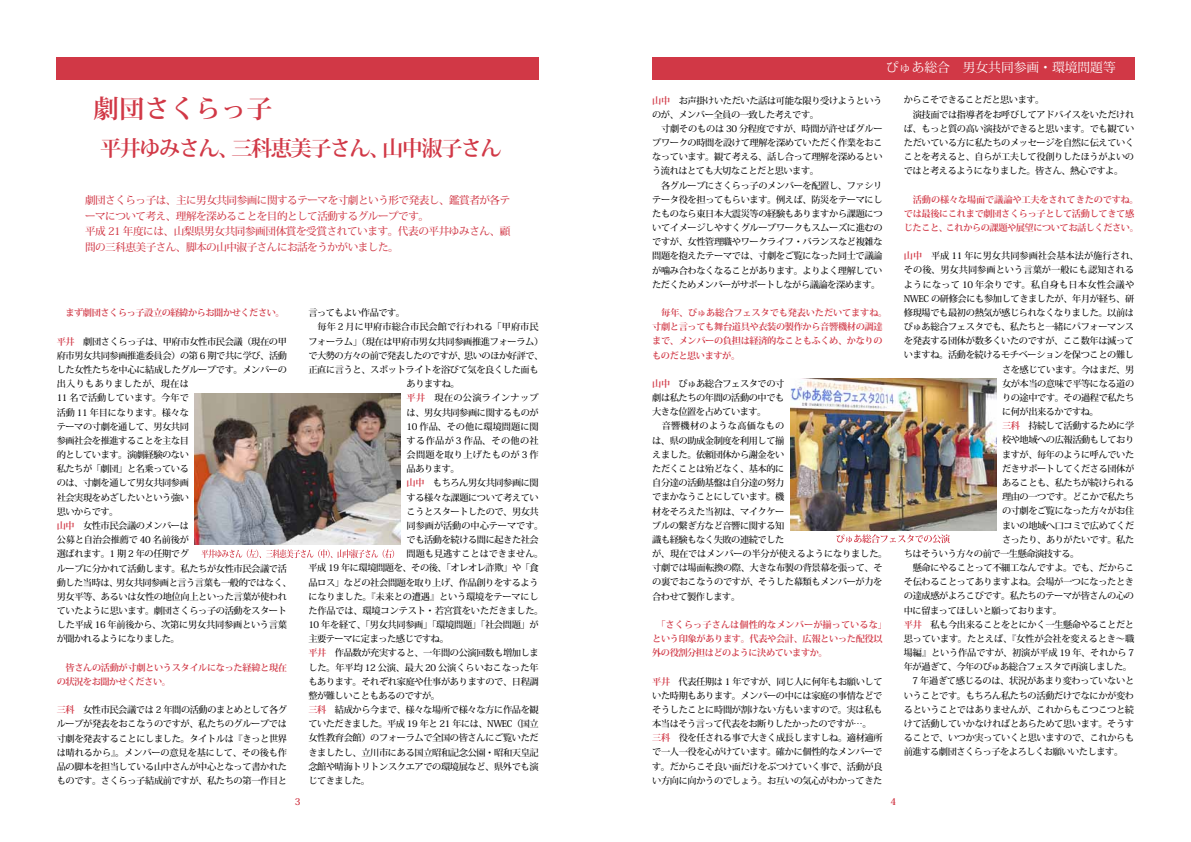
<style>
.page{position:relative;width:1191px;height:842px;background:#fff}
.page>*{position:absolute;margin:0;border:0;box-sizing:border-box;transform-origin:0 0}
.t1{font:700 25.5px "Koz Min Pro";color:#d13846}
.t2{font:700 21.3px "Koz Min Pro";letter-spacing:-.075em;color:#d13846}
.t3{font:12.8px "Koz Min Pro";color:#fff}
.t4{font:500 10.6px/15.6px "Koz Min Pro";letter-spacing:-.05em;color:#d13846}
.t5{font:500 9.2px/14.2px "Koz Min Pro";letter-spacing:-.04em;color:#000}
.t6{font:700 9.2px/14.2px "Koz Min Pro";letter-spacing:-.04em;color:#d13846}
.t7{font:500 9.2px "Koz Min Pro";letter-spacing:-.015em;color:#000}
.t8{font:500 9.2px "Koz Min Pro";color:#000}
.t9{font:500 9.2px "Koz Min Pro";letter-spacing:-.01em;color:#000}
.t10{font:500 9.2px "Koz Min Pro";letter-spacing:-.005em;color:#000}
.t11{font:500 9.2px "Koz Min Pro";letter-spacing:.02em;color:#000}
.t12{font:500 9.2px "Koz Min Pro";letter-spacing:.03em;color:#000}
.t13{font:500 9.2px "Koz Min Pro";letter-spacing:.035em;color:#000}
.t14{font:500 9.2px "Koz Min Pro";letter-spacing:.025em;color:#000}
.s1{font-weight:700;color:#d13846}
</style>
<div class="page">
<div style="left:57px;top:57px;width:482px;height:22px;background:#d13846"></div>
<div style="left:652px;top:57px;width:482px;height:22px;background:#d13846"></div>
<img style="left:195px;top:393px;width:206px;height:151px">
<img style="left:790px;top:378px;width:206px;height:152px">
<svg style="left:201px;top:549px;width:193px;height:9px"></svg>
<svg style="left:836px;top:534px;width:114px;height:9px"></svg>
<h1 class="t1" style="left:94px;top:90px;width:180px">劇団さくらっ子</h1>
<h2 class="t2" style="left:100px;top:132px;width:403px">平井ゆみさん、三科恵美子さん、山中淑子さん</h2>
<p class="t4" style="left:85px;top:192px;width:427px">劇団さくらっ子は、主に男女共同参画に関するテーマを寸劇という形で発表し、鑑賞者が各テーマについて考え、理解を深めることを目的として活動するグループです。<br>平成 21 年度には、山梨県男女共同参画団体賞を受賞されています。代表の平井ゆみさん、顧問の三科恵美子さん、脚本の山中淑子さんにお話をうかがいました。</p>
<p class="t6" style="left:57px;top:305px;width:230px">　まず劇団さくらっ子設立の経緯からお聞かせください。</p>
<p class="t5" style="left:57px;top:334px;width:236px"><span class="s1">平井</span>　劇団さくらっ子は、甲府市女性市民会議（現在の甲府市男女共同参画推進委員会）の第 6 期で共に学び、活動した女性たちを中心に結成したグループです。メンバーの出入りもありましたが、現在は<br>11 名で活動しています。今年で<br>活動 11 年目になります。様々な<br>テーマの寸劇を通して、男女共同<br>参画社会を推進することを主な目<br>的としています。演劇経験のない<br>私たちが「劇団」と名乗っている<br>のは、寸劇を通して男女共同参画<br>社会実現をめざしたいという強い<br>思いからです。<br><span class="s1">山中</span>　女性市民会議のメンバーは<br>公募と自治会推薦で 40 名前後が<br>選ばれます。1 期 2 年の任期でグ<br>ループに分かれて活動します。私たちが女性市民会議で活動した当時は、男女共同参画と言う言葉も一般的ではなく、男女平等、あるいは女性の地位向上といった言葉が使われていたように思います。劇団さくらっ子の活動をスタートした平成 16 年前後から、次第に男女共同参画という言葉が聞かれるようになりました。</p>
<p class="t6" style="left:57px;top:660px;width:232px">　皆さんの活動が寸劇というスタイルになった経緯と現在の状況をお聞かせください。</p>
<p class="t5" style="left:57px;top:702px;width:232px;text-align:justify"><span class="s1">三科</span>　女性市民会議では 2 年間の活動のまとめとして各グループが発表をおこなうのですが、私たちのグループでは寸劇を発表することにしました。タイトルは『きっと世界は晴れるから』。メンバーの意見を基にして、その後も作品の脚本を担当している山中さんが中心となって書かれたものです。さくらっ子結成前ですが、私たちの第一作目と</p>
<p class="t5" style="left:308px;top:305px;width:98px">言ってもよい作品です。</p>
<p class="t8" style="left:308px;top:320px;width:232px">　毎年 2 月に甲府市総合市民会館で行われる「甲府市民</p>
<p class="t5" style="left:308px;top:334px;width:236px">フォーラム」（現在は甲府市男女共同参画推進フォーラム）</p>
<p class="t5" style="left:308px;top:348px;width:236px">で大勢の方々の前で発表したのですが、思いのほか好評で、</p>
<p class="t5" style="left:308px;top:362px;width:232px">正直に言うと、スポットライトを浴びて気を良くした面も</p>
<p class="t5" style="left:406px;top:376px;width:54px">ありますね。</p>
<p class="t12" style="left:406px;top:391px;width:134px"><span class="s1">平井</span>　現在の公演ラインナップ</p>
<p class="t5" style="left:406px;top:405px;width:134px">は、男女共同参画に関するものが</p>
<p class="t8" style="left:406px;top:420px;width:134px">10 作品、その他に環境問題に関</p>
<p class="t13" style="left:406px;top:434px;width:134px">する作品が 3 作品、その他の社</p>
<p class="t14" style="left:406px;top:448px;width:134px">会問題を取り上げたものが 3 作</p>
<p class="t5" style="left:406px;top:461px;width:54px">品あります。</p>
<p class="t5" style="left:406px;top:475px;width:134px"><span class="s1">山中</span>　もちろん男女共同参画に関</p>
<p class="t5" style="left:406px;top:490px;width:134px">する様々な課題について考えてい</p>
<p class="t5" style="left:406px;top:504px;width:134px">こうとスタートしたので、男女共</p>
<p class="t9" style="left:406px;top:519px;width:138px">同参画が活動の中心テーマです。</p>
<p class="t5" style="left:406px;top:532px;width:134px">でも活動を続ける間に起きた社会</p>
<p class="t9" style="left:406px;top:547px;width:138px">問題も見逃すことはできません。</p>
<p class="t5" style="left:308px;top:560px;width:232px">平成 19 年に環境問題を、その後、「オレオレ詐欺」や「食</p>
<p class="t5" style="left:308px;top:575px;width:232px">品ロス」などの社会問題を取り上げ、作品創りをするよう</p>
<p class="t7" style="left:308px;top:590px;width:232px">になりました。『未来との遭遇』という環境をテーマにし</p>
<p class="t7" style="left:308px;top:604px;width:236px">た作品では、環境コンテスト・若宮賞をいただきました。</p>
<p class="t5" style="left:308px;top:617px;width:232px">10 年を経て、「男女共同参画」「環境問題」「社会問題」が</p>
<p class="t5" style="left:308px;top:631px;width:142px">主要テーマに定まった感じですね。</p>
<p class="t5" style="left:308px;top:645px;width:232px"><span class="s1">平井</span>　作品数が充実すると、一年間の公演回数も増加しま</p>
<p class="t10" style="left:308px;top:661px;width:232px">した。年平均 12 公演、最大 20 公演くらいおこなった年</p>
<p class="t5" style="left:308px;top:674px;width:232px">もあります。それぞれ家庭や仕事がありますので、日程調</p>
<p class="t5" style="left:308px;top:688px;width:133px">整が難しいこともあるのですが。</p>
<p class="t5" style="left:308px;top:702px;width:232px"><span class="s1">三科</span>　結成から今まで、様々な場所で様々な方に作品を観</p>
<p class="t5" style="left:308px;top:716px;width:232px">ていただきました。平成 19 年と 21 年には、NWEC（国立</p>
<p class="t5" style="left:308px;top:731px;width:232px">女性教育会館）のフォーラムで全国の皆さんにご覧いただ</p>
<p class="t5" style="left:308px;top:745px;width:232px">きましたし、立川市にある国立昭和記念公園・昭和天皇記</p>
<p class="t5" style="left:308px;top:759px;width:232px">念館や晴海トリトンスクエアでの環境展など、県外でも演</p>
<p class="t5" style="left:308px;top:773px;width:63px">じてきました。</p>
<h3 class="t3" style="left:886px;top:59px;width:231px">ぴゅあ総合　男女共同参画・環境問題等</h3>
<p class="t5" style="left:652px;top:93px;width:232px"><span class="s1">山中</span>　お声掛けいただいた話は可能な限り受けようというのが、メンバー全員の一致した考えです。<br>　寸劇そのものは 30 分程度ですが、時間が許せばグループワークの時間を設けて理解を深めていただく作業をおこなっています。観て考える、話し合って理解を深めるという流れはとても大切なことだと思います。<br>　各グループにさくらっ子のメンバーを配置し、ファシリテータ役を担ってもらいます。例えば、防災をテーマにしたものなら東日本大震災等の経験もありますから課題についてイメージしやすくグループワークもスムーズに進むのですが、女性管理職やワークライフ・バランスなど複雑な問題を抱えたテーマでは、寸劇をご覧になった同士で議論が噛み合わなくなることがあります。よりよく理解していただくためメンバーがサポートしながら議論を深めます。</p>
<p class="t6" style="left:652px;top:305px;width:237px">　毎年、ぴゅあ総合フェスタでも発表いただいてますね。寸劇と言っても舞台道具や衣装の製作から音響機材の調達まで、メンバーの負担は経済的なこともふくめ、かなりのものだと思いますが。</p>
<p class="t5" style="left:652px;top:376px;width:237px"><span class="s1">山中</span>　ぴゅあ総合フェスタでの寸<br>劇は私たちの年間の活動の中でも<br>大きな位置を占めています。<br>　音響機材のような高価なもの<br>は、県の助成金制度を利用して揃<br>えました。依頼団体から謝金をい<br>ただくことは殆どなく、基本的に<br>自分達の活動基盤は自分達の努力<br>でまかなうことにしています。機<br>材をそろえた当初は、マイクケー<br>ブルの繋ぎ方など音響に関する知<br>識も経験もなく失敗の連続でした<br>が、現在ではメンバーの半分が使えるようになりました。寸劇では場面転換の際、大きな布製の背景幕を張って、その裏でおこなうのですが、そうした幕類もメンバーが力を合わせて製作します。</p>
<p class="t6" style="left:652px;top:617px;width:236px">　「さくらっ子さんは個性的なメンバーが揃っているな」という印象があります。代表や会計、広報といった配役以外の役割分担はどのように決めていますか。</p>
<p class="t5" style="left:652px;top:674px;width:232px"><span class="s1">平井</span>　代表任期は 1 年ですが、同じ人に何年もお願いしていた時期もあります。メンバーの中には家庭の事情などでそうしたことに時間が割けない方もいますので。実は私も本当はそう言って代表をお断りしたかったのですが…。<span class="s1">三科</span>　役を任される事で大きく成長しますしね。適材適所で一人一役を心がけています。確かに個性的なメンバーです。だからこそ良い面だけをぶつけていく事で、活動が良い方向に向かうのでしょう。お互いの気心がわかってきた</p>
<p class="t5" style="left:904px;top:93px;width:232px">からこそできることだと思います。<br>　演技面では指導者をお呼びしてアドバイスをいただければ、もっと質の高い演技ができると思います。でも観ていただいている方に私たちのメッセージを自然に伝えていくことを考えると、自らが工夫して役創りしたほうがよいのではと考えるようになりました。皆さん、熱心ですよ。</p>
<p class="t6" style="left:904px;top:192px;width:236px">　活動の様々な場面で議論や工夫をされてきたのですね。では最後にこれまで劇団さくらっ子として活動してきて感じたこと、これからの課題や展望についてお話しください。</p>
<p class="t8" style="left:904px;top:249px;width:236px"><span class="s1">山中</span>　平成 11 年に男女共同参画社会基本法が施行され、</p>
<p class="t8" style="left:904px;top:263px;width:232px">その後、男女共同参画という言葉が一般にも認知される</p>
<p class="t11" style="left:904px;top:278px;width:232px">ようになって 10 年余りです。私自身も日本女性会議や</p>
<p class="t5" style="left:904px;top:291px;width:232px">NWEC の研修会にも参加してきましたが、年月が経ち、研</p>
<p class="t5" style="left:904px;top:305px;width:232px">修現場でも最初の熱気が感じられなくなりました。以前は</p>
<p class="t5" style="left:904px;top:319px;width:232px">ぴゅあ総合フェスタでも、私たちと一緒にパフォーマンス</p>
<p class="t5" style="left:904px;top:333px;width:232px">を発表する団体が数多くいたのですが、ここ数年は減って</p>
<p class="t5" style="left:904px;top:348px;width:232px">いますね。活動を続けるモチベーションを保つことの難し</p>
<p class="t5" style="left:1002px;top:362px;width:134px">さを感じています。今はまだ、男</p>
<p class="t5" style="left:1002px;top:376px;width:134px">女が本当の意味で平等になる道の</p>
<p class="t5" style="left:1002px;top:390px;width:134px">りの途中です。その過程で私たち</p>
<p class="t5" style="left:1002px;top:404px;width:98px">に何が出来るかですね。</p>
<p class="t5" style="left:1002px;top:418px;width:134px"><span class="s1">三科</span>　持続して活動するために学</p>
<p class="t5" style="left:1002px;top:433px;width:134px">校や地域への広報活動もしており</p>
<p class="t5" style="left:1002px;top:447px;width:134px">ますが、毎年のように呼んでいた</p>
<p class="t5" style="left:1002px;top:461px;width:134px">だきサポートしてくださる団体が</p>
<p class="t5" style="left:1002px;top:475px;width:134px">あることも、私たちが続けられる</p>
<p class="t5" style="left:1002px;top:489px;width:134px">理由の一つです。どこかで私たち</p>
<p class="t5" style="left:1002px;top:503px;width:134px">の寸劇をご覧になった方々がお住</p>
<p class="t5" style="left:1002px;top:518px;width:134px">まいの地域へ口コミで広めてくだ</p>
<p class="t5" style="left:1002px;top:532px;width:134px">さったり、ありがたいです。私た</p>
<p class="t5" style="left:904px;top:546px;width:177px">ちはそういう方々の前で一生懸命演技する。</p>
<p class="t5" style="left:904px;top:560px;width:232px">　懸命にやることって不細工なんですよ。でも、だからこ</p>
<p class="t5" style="left:904px;top:574px;width:232px">そ伝わることってありますよね。会場が一つになったとき</p>
<p class="t5" style="left:904px;top:588px;width:232px">の達成感がよろこびです。私たちのテーマが皆さんの心の</p>
<p class="t5" style="left:904px;top:603px;width:159px">中に留まってほしいと願っております。</p>
<p class="t5" style="left:904px;top:617px;width:232px"><span class="s1">平井</span>　私も今出来ることをとにかく一生懸命やることだと</p>
<p class="t7" style="left:904px;top:632px;width:232px">思っています。たとえば、『女性が会社を変えるとき～職</p>
<p class="t7" style="left:904px;top:646px;width:232px">場編』という作品ですが、初演が平成 19 年、それから 7</p>
<p class="t5" style="left:904px;top:659px;width:230px">年が過ぎて、今年のぴゅあ総合フェスタで再演しました。</p>
<p class="t5" style="left:904px;top:673px;width:232px">　7 年過ぎて感じるのは、状況があまり変わっていないと</p>
<p class="t5" style="left:904px;top:688px;width:232px">いうことです。もちろん私たちの活動だけでなにかが変わ</p>
<p class="t5" style="left:904px;top:702px;width:232px">るということではありませんが、これからもこつこつと続</p>
<p class="t5" style="left:904px;top:716px;width:232px">けて活動していかなければとあらためて思います。そうす</p>
<p class="t5" style="left:904px;top:730px;width:232px">ることで、いつか実っていくと思いますので、これからも</p>
<p class="t5" style="left:904px;top:744px;width:221px">前進する劇団さくらっ子をよろしくお願いいたします。</p>
<p class="t6" style="left:295px;top:794px;width:7px">3</p>
<p class="t6" style="left:890px;top:794px;width:7px">4</p>
</div>
